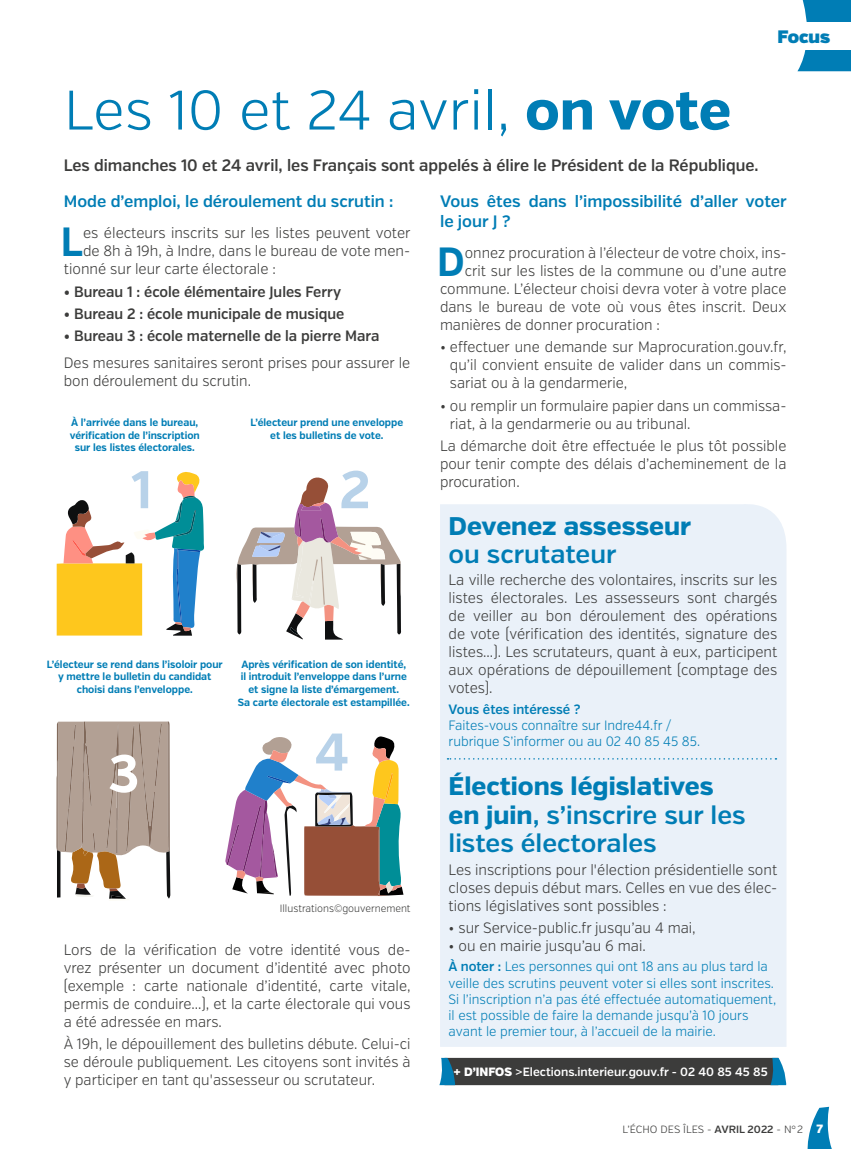
<style>
.page{position:relative;width:851px;height:1149px;background:#fff}
.page>*{position:absolute;margin:0;border:0;box-sizing:border-box;transform-origin:0 0}
.t1{font:300 55.5px "Verb";color:#007db5}
.t2{font:700 52.8px "Verb";color:#b8d2e9;scale:.95 1}
.t3{font:700 52.8px "Verb";color:#fff;scale:.95 1}
.t4{font:700 40.65px "Verb";color:#007db5;scale:.95 1}
.t5{font:700 40.65px "Verb";color:#007db5;scale:.94 1}
.t6{font:600 25.5px/28.5px "Verb";color:#007db5}
.t7{font:800 25.5px "Verb";color:#007db5}
.t8{font:18px "Verb Ultra";color:#007db5}
.t9{font:600 16.5px/19.8px "Verb";color:#007db5}
.t10{font:600 16.5px "Verb";color:#3c3c3b;scale:.95 1}
.t11{font:300 15px/18px "Verb";color:#3c3c3b;text-align:justify;scale:.94 1}
.t12{font:300 15px/18px "Verb";color:#3c3c3b;text-align:justify;scale:.95 1}
.t13{font:600 15px "Verb";color:#3c3c3b;scale:.94 1}
.t14{font:300 13.5px/16.2px "Verb";color:#007db5;scale:.95 1}
.t15{font:600 13.5px "Verb";color:#007db5;scale:.95 1}
.t16{font:600 12px "Verb";color:#fff}
.t17{font:700 10.5px/12.6px "Verb";color:#007db5;text-align:center;scale:.95 1}
.t18{font:300 10.5px "Verb";color:#3c3c3b}
.t19{font:300 10.5px "Verb";color:#3c3c3b;scale:.94 1}
.s1{font-weight:800}
.s2{font-weight:600}
.s3{font-weight:900}
.s4{font-weight:500}
.s5{font-weight:900;font-size:12px;color:#fff}
</style>
<div class="page">
<svg style="left:807px;top:1106px;width:24px;height:42px"></svg>
<svg style="left:797px;top:0;width:53px;height:71px;background:#248fbf"></svg>
<div style="left:443px;top:22px;width:407px;height:27px;background:#fff"></div>
<svg style="left:236px;top:477px;width:165px;height:162px"></svg>
<svg style="left:57px;top:472px;width:147px;height:163px"></svg>
<svg style="left:56px;top:721px;width:114px;height:178px"></svg>
<svg style="left:225px;top:736px;width:178px;height:159px"></svg>
<div style="left:440px;top:504px;width:346px;height:542px;background:#eaf1f9"></div>
<svg style="left:439px;top:1057px;width:347px;height:27px;background:#41494b"></svg>
<svg style="left:447px;top:757px;width:329px;height:2px"></svg>
<p class="t8" style="left:777px;top:26px;width:54px">Focus</p>
<h1 class="t1" style="left:64px;top:77px;width:668px">Les 10 et 24 avril, <span class="s1">on vote</span></h1>
<p class="t10" style="left:64px;top:155px;width:732px">Les dimanches 10 et 24 avril, les Français sont appelés à élire le Président de la République.</p>
<p class="t9" style="left:64px;top:192px;width:331px">Mode d’emploi, le déroulement du scrutin :</p>
<h3 class="t4" style="left:61px;top:217px;width:25px">L</h3>
<p class="t12" style="left:83px;top:224px;width:346px">es électeurs inscrits sur les listes peuvent voter</p>
<p class="t9" style="left:440px;top:192px;width:348px">Vous êtes dans l’impossibilité d’aller voter le jour J ?</p>
<h3 class="t5" style="left:437px;top:237px;width:31px">D</h3>
<p class="t11" style="left:465px;top:244px;width:343px">onnez procuration à l’électeur de votre choix, ins-</p>
<p class="t12" style="left:83px;top:242px;width:346px">de 8h à 19h, à Indre, dans le bureau de vote men-</p>
<p class="t12" style="left:64px;top:260px;width:225px">tionné sur leur carte électorale :</p>
<p class="t13" style="left:64px;top:282px;width:296px">• Bureau 1 : école élémentaire Jules Ferry</p>
<p class="t13" style="left:64px;top:304px;width:300px">• Bureau 2 : école municipale de musique</p>
<p class="t13" style="left:64px;top:327px;width:337px">• Bureau 3 : école maternelle de la pierre Mara</p>
<p class="t11" style="left:64px;top:353px;width:370px">Des mesures sanitaires seront prises pour assurer le bon déroulement du scrutin.</p>
<p class="t11" style="left:465px;top:262px;width:343px">crit sur les listes de la commune ou d’une autre</p>
<p class="t11" style="left:440px;top:280px;width:370px">commune. L’électeur choisi devra voter à votre place</p>
<p class="t11" style="left:440px;top:298px;width:370px">dans le bureau de vote où vous êtes inscrit. Deux</p>
<p class="t11" style="left:440px;top:316px;width:235px">manières de donner procuration :</p>
<p class="t11" style="left:450px;top:338px;width:359px;text-indent:-10px">• effectuer une demande sur Maprocuration.gouv.fr, qu’il convient ensuite de valider dans un commis&shy;sariat ou à la gendarmerie,</p>
<p class="t11" style="left:450px;top:396px;width:359px;text-indent:-10px">• ou remplir un formulaire papier dans un commissa&shy;riat, à la gendarmerie ou au tribunal.</p>
<p class="t11" style="left:440px;top:437px;width:370px">La démarche doit être effectuée le plus tôt possible pour tenir compte des délais d’acheminement de la procuration.</p>
<h3 class="t7" style="left:448px;top:510px;width:244px">Devenez assesseur</h3>
<h3 class="t6" style="left:448px;top:540px;width:169px">ou scrutateur</h3>
<p class="t12" style="left:448px;top:571px;width:347px">La ville recherche des volontaires, inscrits sur les listes électorales. Les assesseurs sont chargés de veiller au bon déroulement des opérations de vote (vérification des identités, signature des listes...). Les scrutateurs, quant à eux, participent aux opérations de dépouillement (comptage des votes).</p>
<p class="t15" style="left:448px;top:700px;width:140px">Vous êtes intéressé ?</p>
<p class="t14" style="left:448px;top:717px;width:266px">Faites-vous connaître sur Indre44.fr / rubrique S’informer ou au 02 40 85 45 85.</p>
<h3 class="t6" style="left:448px;top:772px;width:298px"><span class="s1">Élections législatives en juin</span>, s’inscrire sur les listes électorales</h3>
<p class="t12" style="left:448px;top:860px;width:347px">Les inscriptions pour l'élection présidentielle sont closes depuis début mars. Celles en vue des élec&shy;tions législatives sont possibles :</p>
<p class="t11" style="left:448px;top:918px;width:264px">• sur Service-public.fr jusqu’au 4 mai,</p>
<p class="t11" style="left:448px;top:936px;width:211px">• ou en mairie jusqu’au 6 mai.</p>
<p class="t14" style="left:448px;top:958px;width:346px"><span class="s2">À noter :</span> Les personnes qui ont 18 ans au plus tard la veille des scrutins peuvent voter si elles sont inscrites.<br>Si l’inscription n’a pas été effectuée automatiquement, il est possible de faire la demande jusqu’à 10 jours avant le premier tour, à l’accueil de la mairie.</p>
<p class="t17" style="left:70px;top:416px;width:138px">À l’arrivée dans le bureau, vérification de l’inscription sur les listes électorales.</p>
<p class="t17" style="left:250px;top:416px;width:162px">L’électeur prend une enveloppe et les bulletins de vote.</p>
<h2 class="t2" style="left:131px;top:457px;width:23px">1</h2>
<h2 class="t2" style="left:339px;top:457px;width:34px">2</h2>
<p class="t17" style="left:47px;top:657px;width:187px">L’électeur se rend dans l’isoloir pour y mettre le bulletin du candidat choisi dans l’enveloppe.</p>
<p class="t17" style="left:238px;top:657px;width:182px">Après vérification de son identité, il introduit l’enveloppe dans l’urne et signe la liste d’émargement.<br>Sa carte électorale est estampillée.</p>
<h2 class="t2" style="left:315px;top:719px;width:37px">4</h2>
<h2 class="t3" style="left:108px;top:741px;width:34px">3</h2>
<p class="t19" style="left:280px;top:901px;width:140px">Illustrations©gouvernement</p>
<p class="t11" style="left:64px;top:940px;width:370px">Lors de la vérification de votre identité vous de&shy;vrez présenter un document d’identité avec photo (exemple : carte nationale d’identité, carte vitale, permis de conduire...), et la carte électorale qui vous a été adressée en mars.</p>
<p class="t11" style="left:64px;top:1034px;width:370px">À 19h, le dépouillement des bulletins débute. Celui-ci se déroule publiquement. Les citoyens sont invités à y participer en tant qu'assesseur ou scrutateur.</p>
<p class="t16" style="left:453px;top:1064px;width:315px"><span class="s3">+ D’INFOS</span> <span class="s4">&gt;</span>Elections.interieur.gouv.fr - 02 40 85 45 85</p>
<p class="t18" style="left:622px;top:1122px;width:202px">L’ÉCHO DES ÎLES - <span class="s2">AVRIL 2022</span> - N°2 <span class="s5">7</span></p>
</div>
